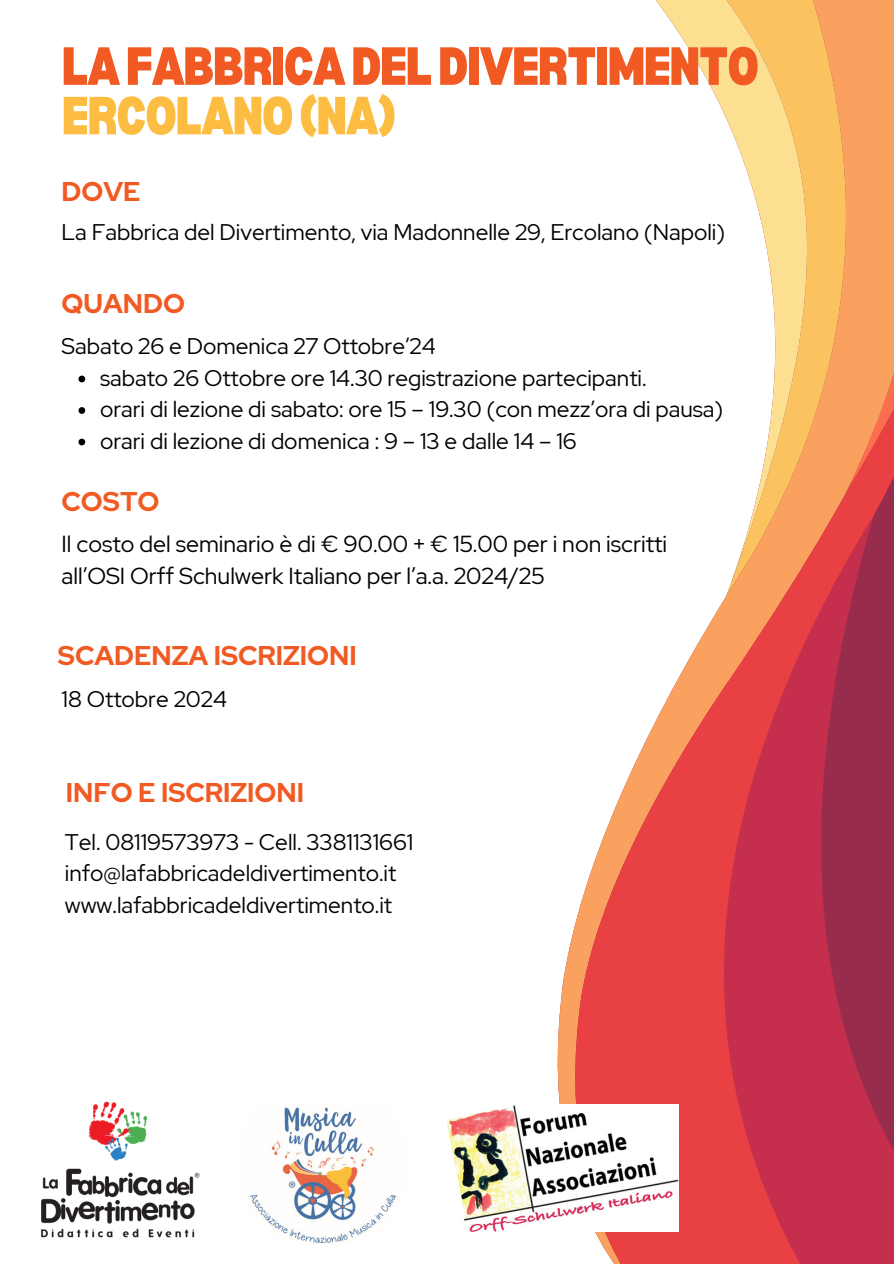
<style>
.page{position:relative;width:894px;height:1264px;background:#fff}
.page>*{position:absolute;margin:0;border:0;box-sizing:border-box;transform-origin:0 0}
.t1{font:900 semi-condensed 52.5px/49.5px "Bernoru";letter-spacing:-.035em;color:#f15a23}
.t2{font:700 27px "Red Hat Display";color:#f15a23}
.t3{font:23.1px "Red Hat Display";color:#000}
.t4{font:22.65px "Red Hat Display";color:#000}
.s1{color:#fcbd42}
</style>
<div class="page">
<svg style="left:557px;top:0;width:336px;height:1104px"></svg>
<div style="left:856px;top:0;width:16px;height:167px;background:#faa15f"></div>
<svg style="left:650px;top:0;width:206px;height:167px"></svg>
<svg style="left:563px;top:167px;width:330px;height:1096px"></svg>
<svg style="left:78px;top:375px;width:7px;height:7px"></svg>
<svg style="left:78px;top:407px;width:7px;height:7px"></svg>
<svg style="left:78px;top:438px;width:7px;height:7px"></svg>
<img style="left:41px;top:1101px;width:159px;height:137px">
<img style="left:249px;top:1107px;width:147px;height:135px">
<img style="left:446px;top:1104px;width:232px;height:127px">
<h1 class="t1" style="left:62px;top:39px;width:699px">LAFABBRICADELDIVERTIMENTO<br><span class="s1">ERCOLANO(NA)</span></h1>
<p class="t2" style="left:62px;top:173px;width:81px">DOVE</p>
<h2 class="t4" style="left:62px;top:217px;width:665px">La Fabbrica del Divertimento, via Madonnelle 29, Ercolano (Napoli)</h2>
<p class="t2" style="left:62px;top:285px;width:125px">QUANDO</p>
<h2 class="t4" style="left:62px;top:331px;width:375px">Sabato 26 e Domenica 27 Ottobre’24</h2>
<p class="t4" style="left:100px;top:362px;width:548px">sabato 26 Ottobre ore 14.30 registrazione partecipanti.</p>
<p class="t4" style="left:100px;top:394px;width:624px">orari di lezione di sabato: ore 15 – 19.30 (con mezz’ora di pausa)</p>
<p class="t4" style="left:100px;top:425px;width:478px">orari di lezione di domenica : 9 – 13 e dalle 14 – 16</p>
<p class="t2" style="left:62px;top:484px;width:99px">COSTO</p>
<h2 class="t3" style="left:62px;top:529px;width:607px">Il costo del seminario è di € 90.00 + € 15.00 per i non iscritti</h2>
<p class="t3" style="left:62px;top:561px;width:484px">all’OSI Orff Schulwerk Italiano per l’a.a. 2024/25</p>
<h2 class="t2" style="left:58px;top:637px;width:300px">SCADENZA ISCRIZIONI</h2>
<p class="t4" style="left:62px;top:684px;width:167px">18 Ottobre 2024</p>
<p class="t2" style="left:66px;top:774px;width:240px">INFO E ISCRIZIONI</p>
<h2 class="t4" style="left:65px;top:826px;width:350px">Tel. 08119573973 - Cell. 3381131661</h2>
<p class="t4" style="left:65px;top:858px;width:333px">info@lafabbricadeldivertimento.it</p>
<p class="t4" style="left:65px;top:889px;width:329px">www.lafabbricadeldivertimento.it</p>
</div>
